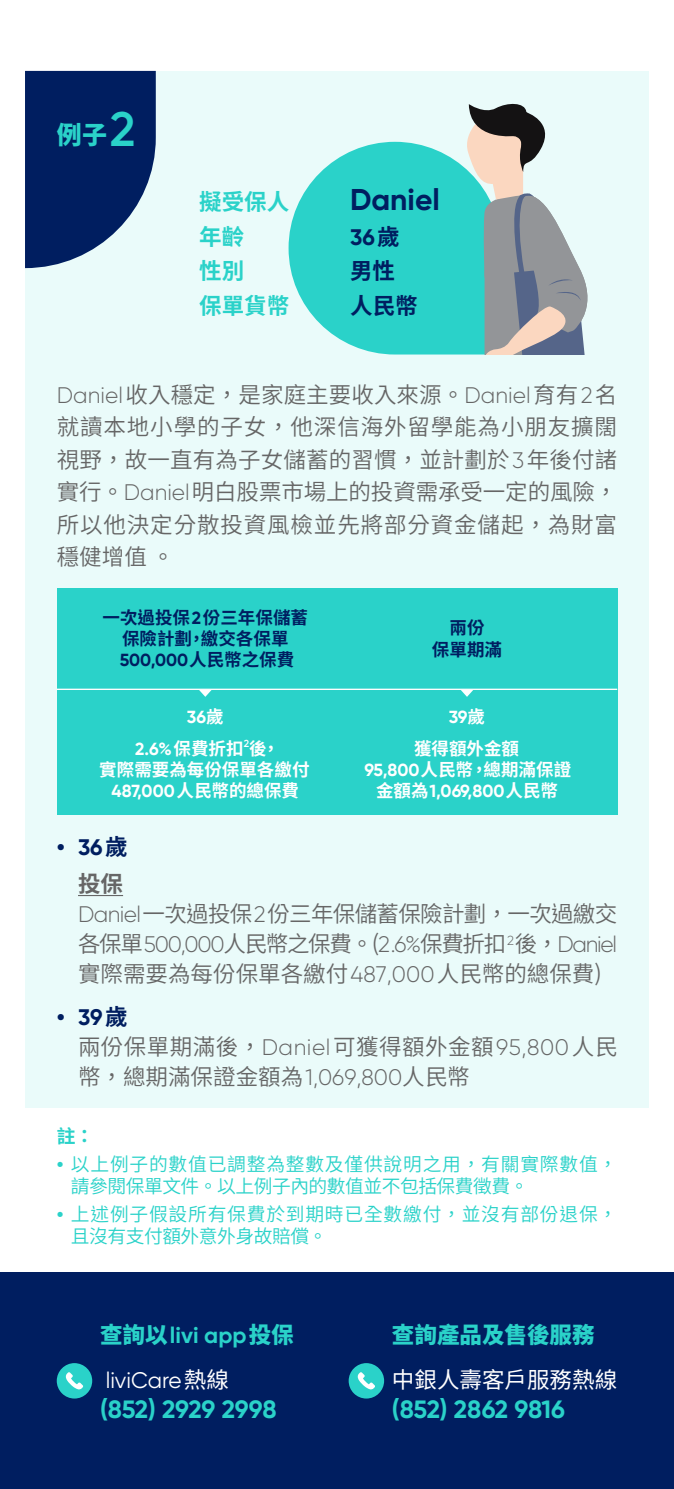
<style>
.page{position:relative;width:674px;height:1489px;background:#fff}
.page>*{position:absolute;margin:0;border:0;box-sizing:border-box;transform-origin:0 0}
.t1{font:700 30px "Gilroy";color:#001e60}
.t2{font:700 25px "Gilroy";letter-spacing:-.01em;color:#2ad2c9}
.t3{font:900 25px "Noto Sans CJ Ktc";color:#2ad2c9}
.t4{font:600 22.5px/32.5px "Noto Sans CJ Ktc";color:#666;text-align:justify}
.t5{font:600 22.5px/30px "Noto Sans CJ Ktc";letter-spacing:-.03em;color:#666}
.t6{font:600 22.5px/30px "Noto Sans CJ Ktc";letter-spacing:.02em;color:#666}
.t7{font:22.5px/44.8px "Gilroy";color:#fff}
.t8{font:700 22.5px/34.5px "Noto Sans CJ Ktc";color:#2ad2c9}
.t9{font:700 22.5px "Gilroy";color:#001e60}
.t10{font:22.5px "Noto Sans CJ Ktc";color:#fff}
.t11{font:900 22.5px "Noto Sans CJ Ktc";color:#2ad2c9}
.t12{font:700 22.5px/34.5px "Noto Sans CJ Ktc";color:#001e60}
.t13{font:600 18.75px/22.5px "Noto Sans CJ Ktc";letter-spacing:.04em;color:#2ad2c9}
.t14{font:700 18.75px "Noto Sans CJ Ktc";color:#2ad2c9}
.t15{font:700 17.5px/21.2px "Noto Sans CJ Ktc";color:#fff;text-align:center}
.t16{font:700 17.5px "Gilroy";color:#fff}
.t17{font:700 17.5px/21.2px "Noto Sans CJ Ktc";color:#001e60;text-align:center}
.t18{font:700 17.5px "Gilroy";color:#001e60}
.s1{font-family:"Gilroy";font-weight:600;font-size:48.25px}
.s2{font-family:"Noto Sans CJ Ktc"}
.s3{font-family:"Gilroy";font-weight:300}
.s4{font-family:"Gilroy"}
.s5{font-weight:700}
.s6{font-family:"Gilroy";font-weight:700}
.s7{font-family:"Noto Sans CJ Ktc";font-weight:900;color:#2ad2c9}
.s8{font-weight:700;color:#2ad2c9}
</style>
<div class="page">
<div style="left:25px;top:71px;width:623px;height:1036px;background:#eafbfa"></div>
<div style="left:0;top:1272px;width:673px;height:216px;background:#001e60"></div>
<svg style="left:57px;top:1363px;width:35px;height:35px"></svg>
<svg style="left:348px;top:1363px;width:36px;height:35px"></svg>
<svg style="left:288px;top:142px;width:173px;height:212px;background:#46d8d0"></svg>
<svg style="left:461px;top:103px;width:127px;height:251px"></svg>
<hr style="left:78px;top:894px;width:45px;height:2px;background:#666">
<div style="left:57px;top:588px;width:560px;height:227px;background:#2ad2c9"></div>
<hr style="left:57px;top:688px;width:560px;height:2px;background:#fff">
<svg style="left:199px;top:690px;width:13px;height:6px"></svg>
<svg style="left:461px;top:690px;width:12px;height:6px"></svg>
<svg style="left:25px;top:71px;width:131px;height:197px;background:#213d76"></svg>
<hr style="left:0;top:0;width:1px;height:1488px;background:#fff">
<hr style="left:0;top:1417px;width:1px;height:71px;background:#2ad2c9">
<p class="t3" style="left:57px;top:120px;width:80px">例子<span class="s1">2</span></p>
<p class="t8" style="left:199px;top:185px;width:91px">擬受保人年齡<br>性別<br>保單貨幣</p>
<h1 class="t1" style="left:350px;top:181px;width:91px">Daniel</h1>
<p class="t9" style="left:350px;top:223px;width:51px">36<span class="s2">歲</span></p>
<p class="t12" style="left:350px;top:254px;width:69px">男性人民幣</p>
<p class="t4" style="left:57px;top:378px;width:562px"><span class="s3">Daniel</span>收入穩定，是家庭主要收入來源。<span class="s3">Daniel</span>育有<span class="s3">2</span>名就讀本地小學的子女，他深信海外留學能為小朋友擴闊視野，故一直有為子女儲蓄的習慣，並計劃於<span class="s3">3</span>年後付諸實行。<span class="s3">Daniel</span>明白股票市場上的投資需承受一定的風險，所以他決定分散投資風檢並先將部分資金儲起，為財富穩健增值 。</p>
<p class="t17" style="left:102px;top:607px;width:207px">一次過投保<span class="s4">2</span>份三年保儲蓄保險計劃，繳交各保單</p>
<p class="t18" style="left:120px;top:649px;width:176px">500,000<span class="s2">人民幣之保費</span></p>
<p class="t16" style="left:187px;top:706px;width:38px">36<span class="s2">歲</span></p>
<p class="t15" style="left:99px;top:737px;width:211px"><span class="s4">2.6%</span>保費折扣<sup>2</sup>後，<br>實際需要為每份保單各繳付</p>
<p class="t16" style="left:111px;top:780px;width:189px">487,000<span class="s2">人民幣的總保費</span></p>
<p class="t17" style="left:431px;top:617px;width:71px">兩份<br>保單期滿</p>
<p class="t16" style="left:448px;top:706px;width:38px">39<span class="s2">歲</span></p>
<p class="t15" style="left:364px;top:737px;width:208px">獲得額外金額<br><span class="s4">95,800</span>人民幣，總期滿保證</p>
<p class="t16" style="left:376px;top:780px;width:183px"><span class="s2">金額為</span>1,069,800<span class="s2">人民幣</span></p>
<p class="t9" style="left:57px;top:832px;width:72px">• 36<span class="s2">歲</span></p>
<p class="t5" style="left:78px;top:869px;width:540px"><span class="s5">投保<br></span><span class="s3">Daniel</span>一次過投保<span class="s3">2</span>份三年保儲蓄保險計劃，一次過繳交各保單<span class="s3">500,000</span>人民幣之保費。(<span class="s3">2.6%</span>保費折扣<sup>2</sup>後，<span class="s3">Daniel</span>實際需要為每份保單各繳付<span class="s3">487,000</span>人民幣的總保費)</p>
<p class="t9" style="left:57px;top:1002px;width:72px">• 39<span class="s2">歲</span></p>
<p class="t6" style="left:78px;top:1031px;width:540px">兩份保單期滿後，<span class="s3">Daniel</span>可獲得額外金額<span class="s3">95,800</span>人民幣，總期滿保證金額為<span class="s3">1,069,800</span>人民幣</p>
<p class="t14" style="left:57px;top:1125px;width:39px">註：</p>
<p class="t13" style="left:71px;top:1152px;width:547px;text-indent:-14px"><span class="s6">•</span> 以上例子的數值已調整為整數及僅供說明之用，有關實際數值，請參閱保單文件。以上例子內的數值並不包括保費徵費。</p>
<p class="t13" style="left:71px;top:1202px;width:547px;text-indent:-14px"><span class="s6">•</span> 上述例子假設所有保費於到期時已全數繳付，並沒有部份退保，且沒有支付額外意外身故賠償。</p>
<p class="t7" style="left:100px;top:1312px;width:195px"><span class="s7">查詢以</span><span class="s8">livi app</span><span class="s7">投保</span>liviCare<span class="s2">熱線</span></p>
<p class="t2" style="left:100px;top:1393px;width:178px">(852) 2929 2998</p>
<p class="t11" style="left:392px;top:1322px;width:204px">查詢產品及售後服務</p>
<p class="t10" style="left:392px;top:1366px;width:226px">中銀人壽客戶服務熱線</p>
<p class="t2" style="left:392px;top:1393px;width:174px">(852) 2862 9816</p>
</div>
